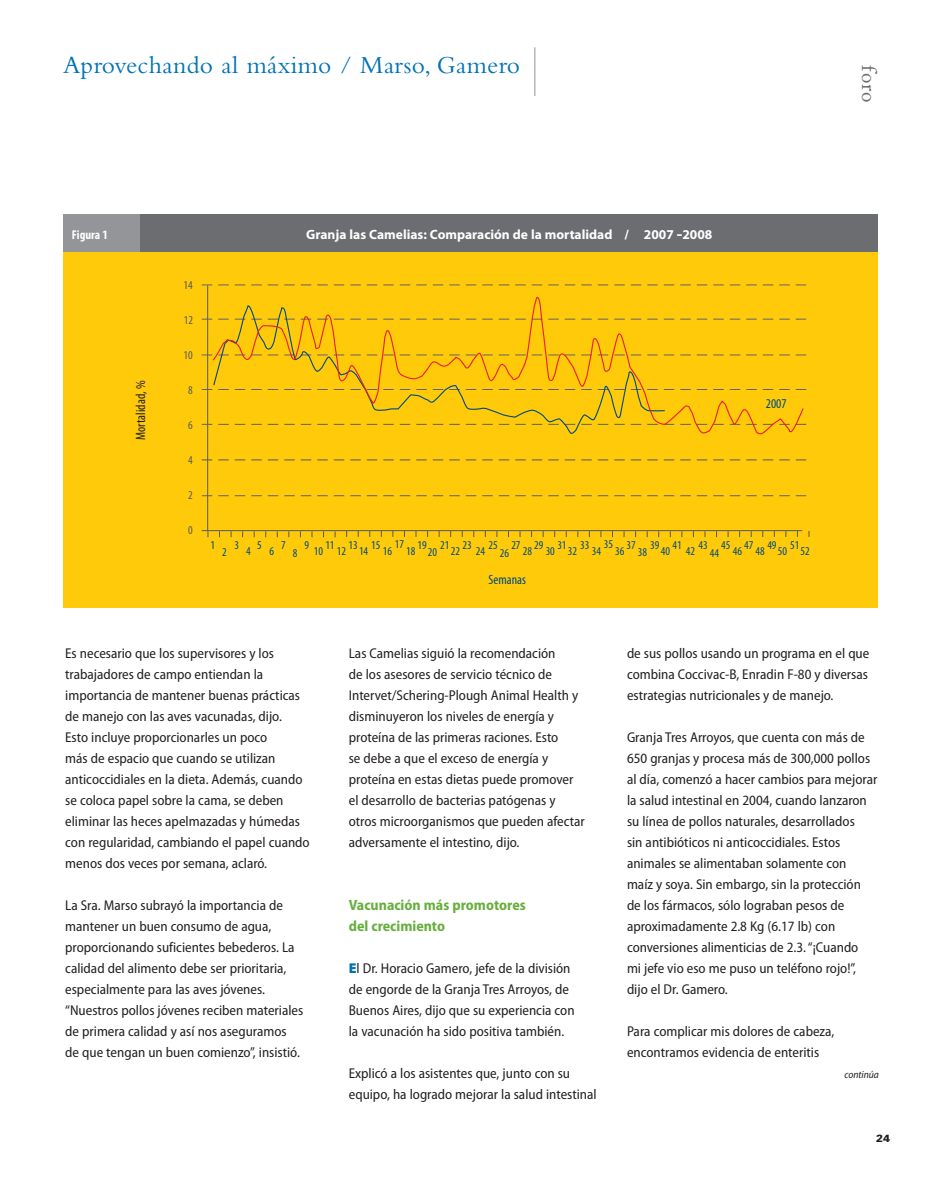
<style>
.page{position:relative;width:945px;height:1188px;background:#fff}
.page>*{position:absolute;margin:0;border:0;box-sizing:border-box;transform-origin:0 0}
.t1{font:25.5px "Bembo";letter-spacing:.015em;color:#0072b5}
.t2{font:21px "Adobe Caslon";color:#6c6d70}
.t3{font:700 semi-condensed 15px/21px "Myriad Pro";color:#66af3e}
.t4{font:semi-condensed 14.25px/21px "Myriad Pro";color:#231f20}
.t5{font:700 13.5px "Myriad Pro";color:#fff}
.t6{font:condensed 13.5px "Myriad Pro";color:#231f20}
.t7{font:condensed 13.5px "Myriad Pro";color:#004a7f}
.t8{font:700 condensed 12.75px "Myriad Pro";color:#fff}
.t9{font:condensed 12px "Myriad Pro";color:#004a7f}
.t10{font:condensed 12px "Myriad Pro";color:#57585a}
.t11{font:italic semi-condensed 10.5px "Myriad Pro";color:#231f20}
.t12{font:900 10.5px "Univers";color:#231f20}
.s1{font-family:"Hira Kaku Pro W6";font-weight:400}
.s2{font-weight:900;font-stretch:normal;color:#0072b5}
</style>
<div class="page">
<hr style="left:535px;top:47px;width:1px;height:49px;background:#939598">
<div style="left:63px;top:251px;width:814px;height:357px;background:#feca0a"></div>
<hr style="left:207px;top:285px;width:1px;height:246px;background:#57585a">
<hr style="left:202px;top:530px;width:600px;height:1px;background:#57585a">
<svg style="left:202px;top:495px;width:605px;height:1px"></svg>
<svg style="left:202px;top:460px;width:605px;height:1px"></svg>
<svg style="left:202px;top:424px;width:605px;height:1px"></svg>
<svg style="left:202px;top:389px;width:605px;height:1px"></svg>
<svg style="left:202px;top:355px;width:605px;height:1px"></svg>
<svg style="left:202px;top:319px;width:605px;height:1px"></svg>
<svg style="left:202px;top:285px;width:605px;height:1px"></svg>
<svg style="left:212px;top:296px;width:593px;height:139px"></svg>
<div style="left:64px;top:214px;width:814px;height:38px;background:#6c6d70"></div>
<div style="left:63px;top:214px;width:77px;height:38px;background:#939598"></div>
<h1 class="t1" style="left:63px;top:56px;width:459px">Aprovechando al máximo / Marso, Gamero</h1>
<h2 class="t2" style="left:877px;top:65px;width:39px;rotate:90deg">foro</h2>
<p class="t8" style="left:72px;top:230px;width:37px">Figura 1</p>
<p class="t5" style="left:306px;top:229px;width:408px">Granja las Camelias: Comparación de la mortalidad / 2007 <span class="s1">‐</span>2008</p>
<p class="t10" style="left:183px;top:280px;width:11px">14</p>
<p class="t10" style="left:184px;top:315px;width:11px">12</p>
<p class="t6" style="left:136px;top:440px;width:61px;rotate:-90deg">Mortalidad, %</p>
<p class="t10" style="left:183px;top:351px;width:11px">10</p>
<p class="t10" style="left:188px;top:386px;width:6px">8</p>
<p class="t10" style="left:188px;top:421px;width:6px">6</p>
<p class="t10" style="left:188px;top:456px;width:6px">4</p>
<p class="t10" style="left:188px;top:491px;width:6px">2</p>
<p class="t10" style="left:188px;top:526px;width:6px">0</p>
<p class="t7" style="left:766px;top:398px;width:22px">2007</p>
<p class="t9" style="left:211px;top:541px;width:6px">1</p>
<p class="t9" style="left:222px;top:548px;width:6px">2</p>
<p class="t9" style="left:235px;top:541px;width:6px">3</p>
<p class="t9" style="left:257px;top:541px;width:6px">5</p>
<p class="t9" style="left:246px;top:547px;width:6px">4</p>
<p class="t9" style="left:604px;top:540px;width:11px">35</p>
<p class="t9" style="left:395px;top:540px;width:11px">17</p>
<p class="t9" style="left:580px;top:541px;width:11px">33</p>
<p class="t9" style="left:371px;top:541px;width:11px">15</p>
<p class="t9" style="left:790px;top:541px;width:11px">51</p>
<p class="t9" style="left:304px;top:541px;width:6px">9</p>
<p class="t9" style="left:348px;top:541px;width:11px">13</p>
<p class="t9" style="left:418px;top:541px;width:11px">19</p>
<p class="t9" style="left:440px;top:541px;width:11px">21</p>
<p class="t9" style="left:463px;top:541px;width:11px">23</p>
<p class="t9" style="left:489px;top:541px;width:11px">25</p>
<p class="t9" style="left:511px;top:541px;width:11px">27</p>
<p class="t9" style="left:534px;top:541px;width:11px">29</p>
<p class="t9" style="left:557px;top:541px;width:11px">31</p>
<p class="t9" style="left:626px;top:541px;width:11px">37</p>
<p class="t9" style="left:650px;top:541px;width:11px">39</p>
<p class="t9" style="left:699px;top:541px;width:11px">43</p>
<p class="t9" style="left:767px;top:541px;width:11px">49</p>
<p class="t9" style="left:281px;top:541px;width:6px">7</p>
<p class="t9" style="left:325px;top:541px;width:11px">11</p>
<p class="t9" style="left:673px;top:541px;width:11px">41</p>
<p class="t9" style="left:721px;top:541px;width:11px">45</p>
<p class="t9" style="left:744px;top:541px;width:11px">47</p>
<p class="t9" style="left:270px;top:547px;width:6px">6</p>
<p class="t9" style="left:314px;top:547px;width:11px">10</p>
<p class="t9" style="left:337px;top:547px;width:11px">12</p>
<p class="t9" style="left:383px;top:547px;width:11px">16</p>
<p class="t9" style="left:406px;top:547px;width:11px">18</p>
<p class="t9" style="left:451px;top:547px;width:11px">22</p>
<p class="t9" style="left:476px;top:547px;width:11px">24</p>
<p class="t9" style="left:523px;top:547px;width:11px">28</p>
<p class="t9" style="left:546px;top:547px;width:11px">30</p>
<p class="t9" style="left:568px;top:547px;width:11px">32</p>
<p class="t9" style="left:592px;top:547px;width:11px">34</p>
<p class="t9" style="left:615px;top:547px;width:11px">36</p>
<p class="t9" style="left:661px;top:547px;width:11px">40</p>
<p class="t9" style="left:686px;top:547px;width:11px">42</p>
<p class="t9" style="left:733px;top:547px;width:11px">46</p>
<p class="t9" style="left:756px;top:547px;width:11px">48</p>
<p class="t9" style="left:778px;top:547px;width:33px">50 52</p>
<p class="t9" style="left:359px;top:547px;width:11px">14</p>
<p class="t9" style="left:428px;top:548px;width:11px">20</p>
<p class="t9" style="left:638px;top:548px;width:11px">38</p>
<p class="t9" style="left:293px;top:549px;width:6px">8</p>
<p class="t9" style="left:500px;top:549px;width:11px">26</p>
<p class="t9" style="left:710px;top:549px;width:11px">44</p>
<p class="t7" style="left:489px;top:575px;width:39px">Semanas</p>
<p class="t4" style="left:65px;top:644px;width:246px">Es necesario que los supervisores y los trabajadores de campo entiendan la importancia de mantener buenas prácticas de manejo con las aves vacunadas, dijo.<br>Esto incluye proporcionarles un poco<br>más de espacio que cuando se utilizan anticoccidiales en la dieta. Además, cuando se coloca papel sobre la cama, se deben eliminar las heces apelmazadas y húmedas con regularidad, cambiando el papel cuando menos dos veces por semana, aclaró.</p>
<p class="t4" style="left:65px;top:896px;width:240px">La Sra. Marso subrayó la importancia de mantener un buen consumo de agua, proporcionando suficientes bebederos. La calidad del alimento debe ser prioritaria, especialmente para las aves jóvenes. “Nuestros pollos jóvenes reciben materiales de primera calidad y así nos aseguramos de que tengan un buen comienzo”, insistió.</p>
<p class="t4" style="left:349px;top:644px;width:238px">Las Camelias siguió la recomendación<br>de los asesores de servicio técnico de Intervet/Schering-Plough Animal Health y disminuyeron los niveles de energía y proteína de las primeras raciones. Esto<br>se debe a que el exceso de energía y proteína en estas dietas puede promover el desarrollo de bacterias patógenas y otros microorganismos que pueden afectar adversamente el intestino, dijo.</p>
<p class="t3" style="left:349px;top:896px;width:179px">Vacunación más promotores del crecimiento</p>
<p class="t4" style="left:349px;top:959px;width:227px"><span class="s2">E</span>l Dr. Horacio Gamero, jefe de la división de engorde de la Granja Tres Arroyos, de Buenos Aires, dijo que su experiencia con la vacunación ha sido positiva también.</p>
<p class="t4" style="left:349px;top:1064px;width:249px">Explicó a los asistentes que, junto con su equipo, ha logrado mejorar la salud intestinal</p>
<p class="t4" style="left:627px;top:644px;width:244px;text-align:justify">de sus pollos usando un programa en el que combina Coccivac-B, Enradin F-80 y diversas estrategias nutricionales y de manejo.</p>
<p class="t4" style="left:627px;top:728px;width:252px">Granja Tres Arroyos, que cuenta con más de 650 granjas y procesa más de 300,000 pollos al día, comenzó a hacer cambios para mejorar la salud intestinal en 2004, cuando lanzaron su línea de pollos naturales, desarrollados<br>sin antibióticos ni anticoccidiales. Estos animales se alimentaban solamente con<br>maíz y soya. Sin embargo, sin la protección de los fármacos, sólo lograban pesos de aproximadamente 2.8 Kg (6.17 lb) con conversiones alimenticias de 2.3.“¡Cuando<br>mi jefe vio eso me puso un teléfono rojo!”, dijo el Dr. Gamero.</p>
<p class="t4" style="left:627px;top:1022px;width:209px">Para complicar mis dolores de cabeza, encontramos evidencia de enteritis</p>
<p class="t11" style="left:844px;top:1071px;width:36px">continúa</p>
<p class="t12" style="left:876px;top:1134px;width:16px">24</p>
</div>
